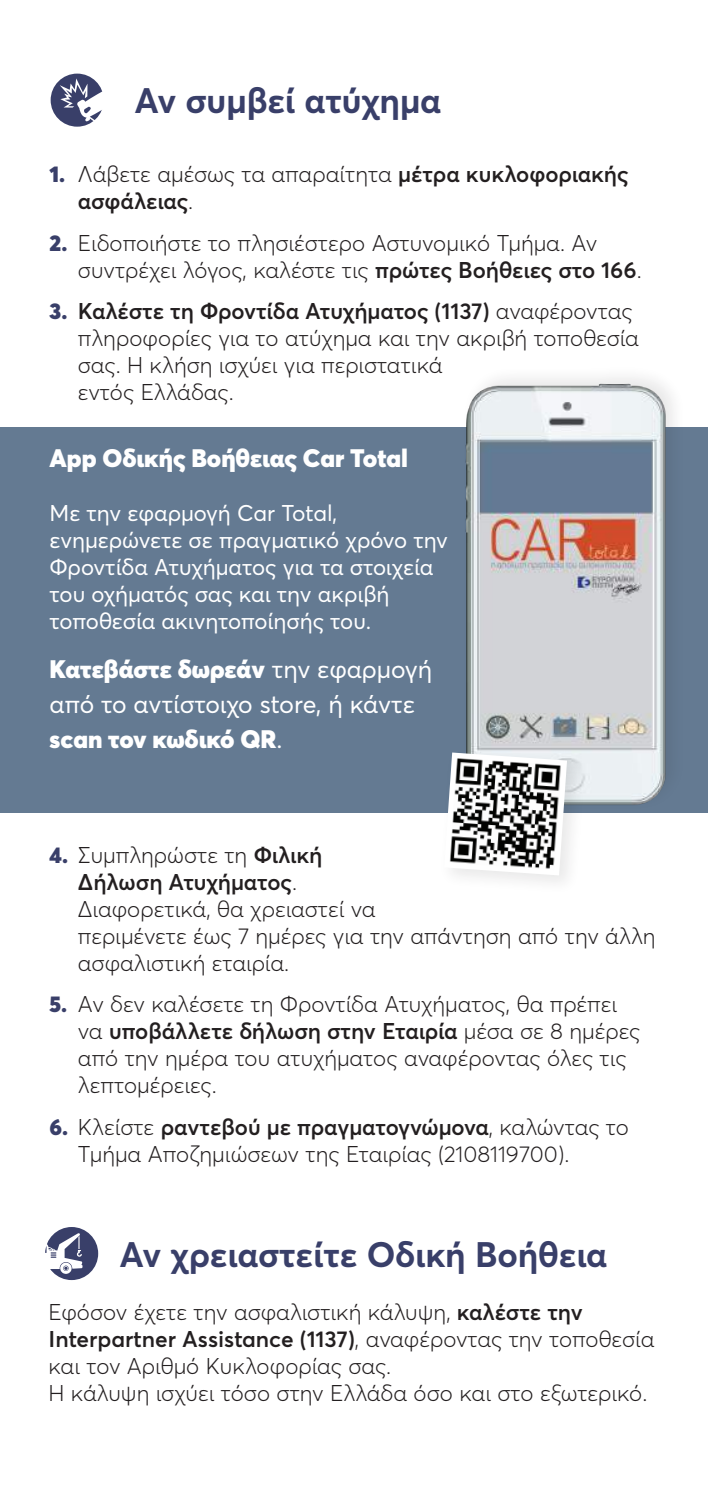
<style>
.page{position:relative;width:709px;height:1489px;background:#fff}
.page>*{position:absolute;margin:0;border:0;box-sizing:border-box;transform-origin:0 0}
.t1{font:700 35px "Averta";letter-spacing:-.005em;color:#393f69}
.t2{font:25px/35px "Averta";letter-spacing:-.005em;color:#fff}
.t3{font:900 25px "Averta";letter-spacing:-.005em;color:#fff}
.t4{font:300 22.5px/27px "Averta";color:#231f20}
.t5{font:22.5px/27px "Averta";letter-spacing:-.005em;color:#fff}
.t6{font:600 22.5px/27px "Averta";letter-spacing:-.005em;color:#231f20}
.s1{font-weight:900;color:#393f69}
.s2{font-weight:300}
.s3{font-weight:600}
.s4{font-weight:900}
</style>
<div class="page">
<div style="left:51px;top:74px;width:53px;height:53px;background:#393f69;border-radius:50%"></div>
<div style="left:45px;top:1226px;width:53px;height:53px;background:#393f69;border-radius:50%"></div>
<div style="left:0;top:427px;width:707px;height:385px;background:#647a92"></div>
<svg style="left:45px;top:1232px;width:37px;height:41px"></svg>
<svg style="left:60px;top:78px;width:44px;height:45px"></svg>
<div style="left:461px;top:364px;width:225px;height:447px;background:#231f20;opacity:.1"></div>
<img style="left:461px;top:372px;width:214px;height:441px">
<div style="left:438px;top:746px;width:149px;height:149px;background:#231f20;opacity:.1"></div>
<svg style="left:441px;top:749px;width:128px;height:129px"></svg>
<h1 class="t1" style="left:135px;top:79px;width:308px">Αν συμβεί ατύχημα</h1>
<p class="t6" style="left:78px;top:161px;width:552px;text-indent:-28px"><span class="s1">1.</span> <span class="s2">Λάβετε αμέσως τα απαραίτητα</span> μέτρα κυκλοφοριακής ασφάλειας<span class="s2">.</span></p>
<p class="t4" style="left:78px;top:229px;width:565px;text-indent:-28px"><span class="s1">2.</span> Ειδοποιήστε το πλησιέστερο Αστυνομικό Τμήμα. Αν συντρέχει λόγος, καλέστε τις <span class="s3">πρώτες Βοήθειες στο 166</span>.</p>
<p class="t4" style="left:78px;top:297px;width:562px;text-indent:-28px"><span class="s1">3.</span> <span class="s3">Καλέστε τη Φροντίδα Ατυχήματος (1137)</span> αναφέροντας πληροφορίες για το ατύχημα και την ακριβή τοποθεσία σας. Η κλήση ισχύει για περιστατικά<br>εντός Ελλάδας.</p>
<p class="t3" style="left:50px;top:441px;width:360px">App Οδικής Βοήθειας Car Total</p>
<p class="t5" style="left:50px;top:499px;width:400px">Με την εφαρμογή Car Total, ενημερώνετε σε πραγματικό χρόνο την<br>Φροντίδα Ατυχήματος για τα στοιχεία του οχήματός σας και την ακριβή τοποθεσία ακινητοποίησής του.</p>
<p class="t2" style="left:50px;top:651px;width:384px"><span class="s4">Κατεβάστε δωρεάν</span> την εφαρμογή από το αντίστοιχο store, ή κάντε <span class="s4">scan τον κωδικό QR</span>.</p>
<p class="t4" style="left:78px;top:841px;width:579px;text-indent:-28px"><span class="s1">4.</span> Συμπληρώστε τη <span class="s3">Φιλική<br>Δήλωση Ατυχήματος</span>.<br>Διαφορετικά, θα χρειαστεί να<br>περιμένετε έως 7 ημέρες για την απάντηση από την άλλη ασφαλιστική εταιρία.</p>
<p class="t4" style="left:78px;top:990px;width:564px;text-indent:-28px"><span class="s1">5.</span> Αν δεν καλέσετε τη Φροντίδα Ατυχήματος, θα πρέπει να <span class="s3">υποβάλλετε δήλωση στην Εταιρία</span> μέσα σε 8 ημέρες από την ημέρα του ατυχήματος αναφέροντας όλες τις λεπτομέρειες.</p>
<p class="t4" style="left:78px;top:1112px;width:552px;text-indent:-28px"><span class="s1">6.</span> Κλείστε <span class="s3">ραντεβού µε πραγµατογνώµονα</span>, καλώντας το<br>Τμήμα Αποζημιώσεων της Εταιρίας (2108119700).</p>
<h1 class="t1" style="left:120px;top:1231px;width:489px">Αν χρειαστείτε Οδική Βοήθεια</h1>
<p class="t4" style="left:49px;top:1298px;width:607px">Εφόσον έχετε την ασφαλιστική κάλυψη, <span class="s3">καλέστε την Interpartner Assistance (1137)</span>, αναφέροντας την τοποθεσία και τον Αριθμό Κυκλοφορίας σας.<br>Η κάλυψη ισχύει τόσο στην Ελλάδα όσο και στο εξωτερικό.</p>
</div>
